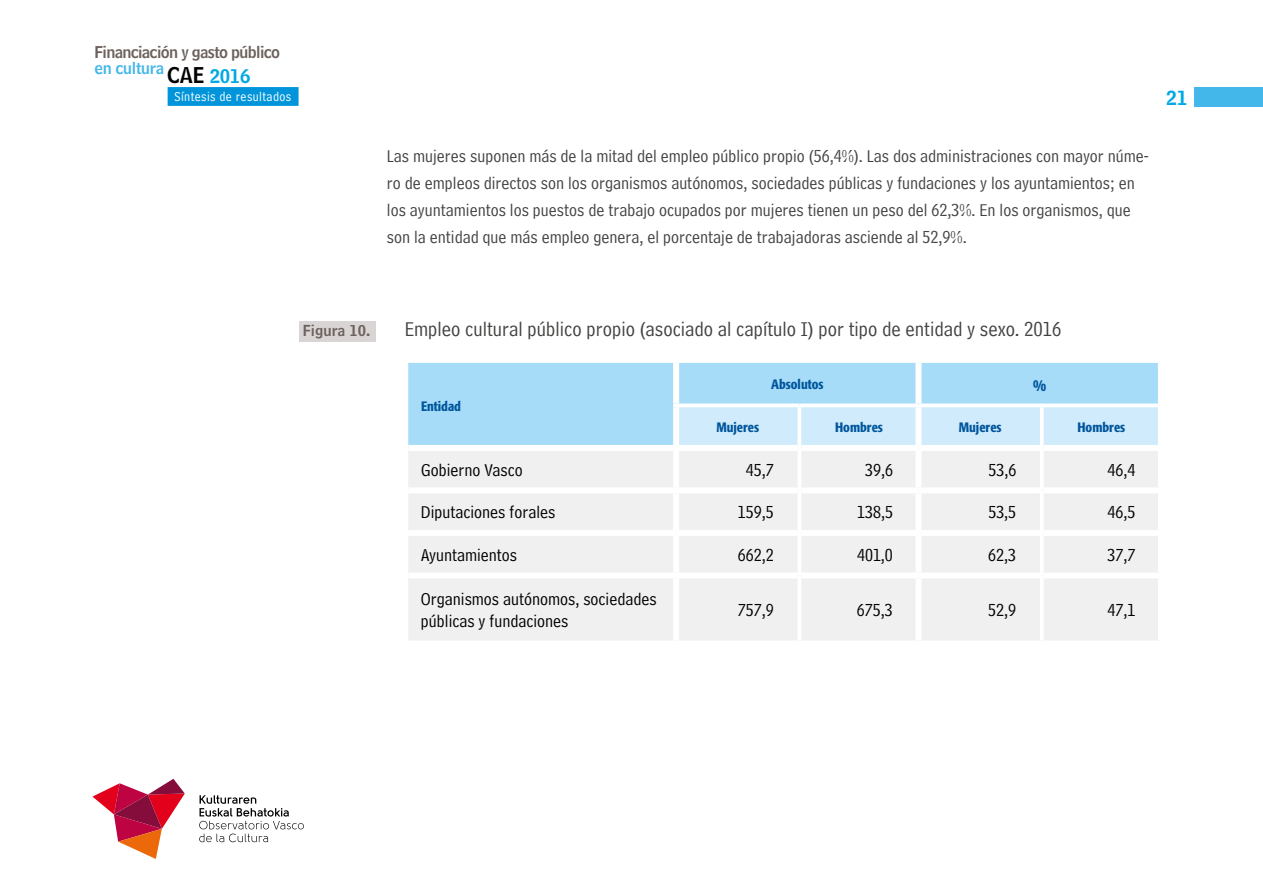
<style>
.page{position:relative;width:1263px;height:893px;background:#fff}
.page>*{position:absolute;margin:0;border:0;box-sizing:border-box;transform-origin:0 0}
.t1{font:21px "Bell Centennial Address";color:#424241}
.t2{font:19.5px "Bell Centennial Name And Number";color:#00a8e4}
.t3{font:18px/27px "Bell Centennial Address";color:#424241}
.t4{font:18px/21.6px "Bell Centennial Address";color:#000}
.t5{font:500 condensed 16.5px "Formata";color:#00569d}
.t6{font:16.05px/16px "Bell Centennial Name And Number";letter-spacing:-.04em;color:#6c615c}
.t7{font:15px "Bell Centennial Name And Number";color:#6c615c}
.t8{font:500 condensed 13.5px "Formata";color:#00569d}
.t9{font:13.5px "Bell Centennial Address";letter-spacing:.03em;color:#fff}
.s1{color:#43b7ea}
.s2{font-size:21.45px;color:#000}
.s3{font-size:18.75px;color:#00a8e4}
</style>
<div class="page">
<svg style="left:199px;top:795px;width:105px;height:47px"></svg>
<svg style="left:92px;top:779px;width:93px;height:80px"></svg>
<div style="left:168px;top:87px;width:131px;height:19px;background:#0095db"></div>
<div style="left:1195px;top:87px;width:68px;height:19px;background:#43b7ea"></div>
<div style="left:299px;top:321px;width:76px;height:20px;background:#dad5d5"></div>
<div style="left:408px;top:363px;width:750px;height:82px;background:#a7dcf8"></div>
<div style="left:679px;top:407px;width:479px;height:38px;background:#d0ebfc"></div>
<div style="left:408px;top:451px;width:750px;height:189px;background:#f1f0f0"></div>
<div style="left:915px;top:363px;width:6px;height:40px;background:#fff"></div>
<div style="left:915px;top:407px;width:6px;height:38px;background:#fff"></div>
<div style="left:673px;top:451px;width:6px;height:36px;background:#fff"></div>
<div style="left:915px;top:451px;width:6px;height:36px;background:#fff"></div>
<div style="left:408px;top:487px;width:268px;height:6px;background:#fff"></div>
<div style="left:676px;top:487px;width:121px;height:6px;background:#fff"></div>
<div style="left:801px;top:487px;width:117px;height:6px;background:#fff"></div>
<div style="left:918px;top:487px;width:122px;height:6px;background:#fff"></div>
<div style="left:1044px;top:487px;width:120px;height:6px;background:#fff"></div>
<div style="left:673px;top:493px;width:6px;height:37px;background:#fff"></div>
<div style="left:915px;top:493px;width:6px;height:37px;background:#fff"></div>
<div style="left:408px;top:530px;width:268px;height:6px;background:#fff"></div>
<div style="left:676px;top:530px;width:121px;height:6px;background:#fff"></div>
<div style="left:801px;top:530px;width:117px;height:6px;background:#fff"></div>
<div style="left:918px;top:530px;width:122px;height:6px;background:#fff"></div>
<div style="left:1044px;top:530px;width:120px;height:6px;background:#fff"></div>
<div style="left:673px;top:536px;width:6px;height:36px;background:#fff"></div>
<div style="left:915px;top:536px;width:6px;height:36px;background:#fff"></div>
<div style="left:408px;top:572px;width:268px;height:6px;background:#fff"></div>
<div style="left:676px;top:572px;width:121px;height:6px;background:#fff"></div>
<div style="left:801px;top:572px;width:117px;height:6px;background:#fff"></div>
<div style="left:918px;top:572px;width:122px;height:6px;background:#fff"></div>
<div style="left:1044px;top:572px;width:120px;height:6px;background:#fff"></div>
<div style="left:673px;top:578px;width:6px;height:62px;background:#fff"></div>
<div style="left:915px;top:578px;width:6px;height:62px;background:#fff"></div>
<svg style="left:673px;top:403px;width:126px;height:4px"></svg>
<svg style="left:799px;top:403px;width:119px;height:4px"></svg>
<svg style="left:918px;top:403px;width:124px;height:4px"></svg>
<svg style="left:1042px;top:403px;width:116px;height:4px"></svg>
<div style="left:673px;top:363px;width:6px;height:40px;background:#fff"></div>
<div style="left:673px;top:407px;width:6px;height:38px;background:#fff"></div>
<svg style="left:797px;top:407px;width:4px;height:41px"></svg>
<hr style="left:797px;top:448px;width:4px;height:42px;background:#fff">
<hr style="left:797px;top:490px;width:4px;height:43px;background:#fff">
<hr style="left:797px;top:533px;width:4px;height:42px;background:#fff">
<hr style="left:797px;top:575px;width:4px;height:65px;background:#fff">
<hr style="left:1040px;top:407px;width:4px;height:41px;background:#fff">
<hr style="left:1040px;top:448px;width:4px;height:42px;background:#fff">
<hr style="left:1040px;top:490px;width:4px;height:43px;background:#fff">
<hr style="left:1040px;top:533px;width:4px;height:42px;background:#fff">
<hr style="left:1040px;top:575px;width:4px;height:65px;background:#fff">
<p class="t6" style="left:95px;top:44px;width:187px">Financiación y gasto público <span class="s1">en cultura</span> <span class="s2">CAE</span> <span class="s3">2016</span></p>
<p class="t9" style="left:174px;top:88px;width:118px">Síntesis de resultados</p>
<p class="t2" style="left:1166px;top:85px;width:23px">21</p>
<p class="t3" style="left:387px;top:143px;width:763px">Las mujeres suponen más de la mitad del empleo público propio (56,4%). Las dos administraciones con mayor núme&shy;ro de empleos directos son los organismos autónomos, sociedades públicas y fundaciones y los ayuntamientos; en los ayuntamientos los puestos de trabajo ocupados por mujeres tienen un peso del 62,3%. En los organismos, que son la entidad que más empleo genera, el porcentaje de trabajadoras asciende al 52,9%.</p>
<p class="t7" style="left:303px;top:321px;width:67px">Figura 10.</p>
<p class="t1" style="left:405px;top:316px;width:658px">Empleo cultural público propio (asociado al capítulo I) por tipo de entidad y sexo. 2016</p>
<p class="t8" style="left:421px;top:398px;width:41px">Entidad</p>
<p class="t8" style="left:771px;top:376px;width:54px">Absolutos</p>
<p class="t5" style="left:1033px;top:375px;width:15px">%</p>
<p class="t8" style="left:716px;top:419px;width:44px">Mujeres</p>
<p class="t8" style="left:835px;top:419px;width:49px">Hombres</p>
<p class="t8" style="left:959px;top:419px;width:44px">Mujeres</p>
<p class="t8" style="left:1077px;top:419px;width:49px">Hombres</p>
<p class="t4" style="left:421px;top:459px;width:103px">Gobierno Vasco</p>
<p class="t4" style="left:746px;top:459px;width:29px">45,7</p>
<p class="t4" style="left:865px;top:459px;width:29px">39,6</p>
<p class="t4" style="left:988px;top:459px;width:29px">53,6</p>
<p class="t4" style="left:1107px;top:459px;width:29px">46,4</p>
<p class="t4" style="left:421px;top:502px;width:136px">Diputaciones forales</p>
<p class="t4" style="left:738px;top:502px;width:37px">159,5</p>
<p class="t4" style="left:857px;top:502px;width:37px">138,5</p>
<p class="t4" style="left:988px;top:502px;width:29px">53,5</p>
<p class="t4" style="left:1107px;top:502px;width:29px">46,5</p>
<p class="t4" style="left:421px;top:544px;width:98px">Ayuntamientos</p>
<p class="t4" style="left:738px;top:544px;width:37px">662,2</p>
<p class="t4" style="left:857px;top:544px;width:37px">401,0</p>
<p class="t4" style="left:988px;top:544px;width:29px">62,3</p>
<p class="t4" style="left:1107px;top:544px;width:29px">37,7</p>
<p class="t4" style="left:421px;top:589px;width:237px">Organismos autónomos, sociedades públicas y fundaciones</p>
<p class="t4" style="left:738px;top:599px;width:37px">757,9</p>
<p class="t4" style="left:857px;top:599px;width:37px">675,3</p>
<p class="t4" style="left:988px;top:599px;width:29px">52,9</p>
<p class="t4" style="left:1107px;top:599px;width:29px">47,1</p>
</div>
